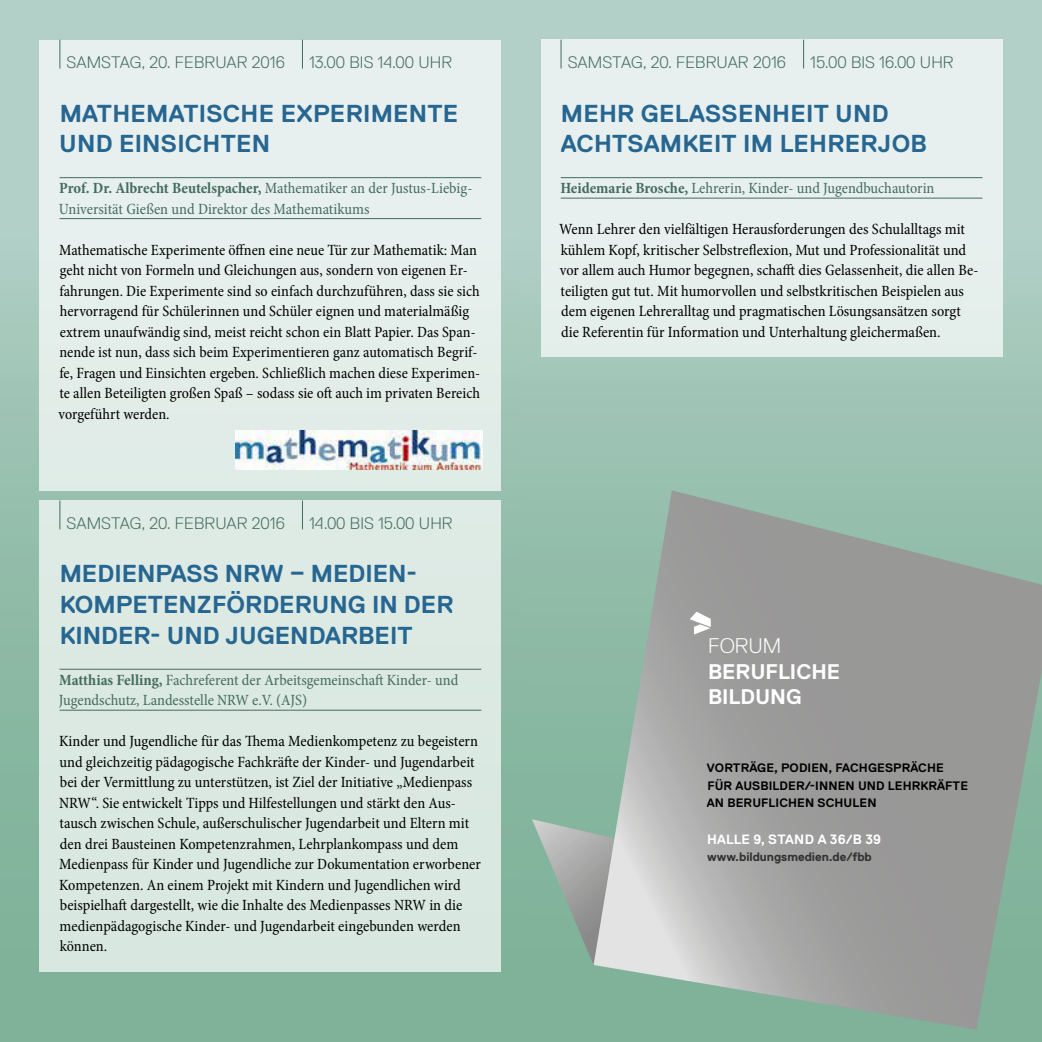
<style>
.page{position:relative;width:1042px;height:1042px;background:#fff}
.page>*{position:absolute;margin:0;border:0;box-sizing:border-box;transform-origin:0 0}
.t1{font:700 24.5px/30.8px "Replica Pro";letter-spacing:.01em;color:#266691}
.t2{font:700 21.18px/25.4px "Replica Pro";color:#fff}
.t3{font:300 21.18px "Replica Pro";color:#fff}
.t4{font:300 16.62px "Replica Pro";letter-spacing:.005em;color:#456c5f}
.t5{font:condensed 15.75px/20.5px "Minion Pro";letter-spacing:.005em;color:#000}
.t6{font:condensed 15.75px/20.5px "Minion Pro";color:#456c5f}
.t7{font:700 13.47px "Replica Pro";letter-spacing:.01em;color:#fff}
.t8{font:700 12.25px/17.5px "Replica Pro";letter-spacing:.01em;color:#000}
.t9{font:700 12.25px "Replica Pro";color:#323232}
.s1{font-weight:700}
</style>
<div class="page">
<div style="left:521px;top:0;width:521px;height:1042px;background:linear-gradient(to bottom,#b9d4ce,#78ad92)"></div>
<div style="left:0;top:0;width:521px;height:1042px;background:linear-gradient(to bottom,#b9d4ce,#78ad92)"></div>
<div style="left:40px;top:40px;width:461px;height:450px;background:#e6f0ed"></div>
<hr style="left:60px;top:177px;width:421px;height:1px;background:#456c5f">
<hr style="left:60px;top:218px;width:421px;height:1px;background:#456c5f">
<svg style="left:60px;top:40px;width:1px;height:29px"></svg>
<svg style="left:302px;top:40px;width:1px;height:29px"></svg>
<div style="left:541px;top:40px;width:461px;height:317px;background:#e7f0ee"></div>
<hr style="left:561px;top:177px;width:421px;height:1px;background:#456c5f">
<hr style="left:561px;top:198px;width:421px;height:1px;background:#456c5f">
<svg style="left:561px;top:40px;width:1px;height:28px"></svg>
<svg style="left:803px;top:40px;width:1px;height:28px"></svg>
<div style="left:40px;top:500px;width:461px;height:471px;background:#dae9e2"></div>
<hr style="left:60px;top:669px;width:421px;height:1px;background:#456c5f">
<hr style="left:60px;top:710px;width:421px;height:1px;background:#456c5f">
<svg style="left:60px;top:500px;width:1px;height:29px"></svg>
<svg style="left:302px;top:500px;width:1px;height:29px"></svg>
<img style="left:235px;top:430px;width:248px;height:40px">
<svg style="left:532px;top:819px;width:61px;height:146px;background:#93aea1"></svg>
<svg style="left:593px;top:490px;width:449px;height:539px;background:#9ca7a1"></svg>
<svg style="left:690px;top:612px;width:21px;height:22px"></svg>
<p class="t4" style="left:65px;top:53px;width:48px">SAMSTAG</p>
<p class="t4" style="left:142px;top:53px;width:145px">, 20. FEBRUAR 2016</p>
<p class="t4" style="left:309px;top:53px;width:143px">13.00 BIS 14.00 UHR</p>
<h1 class="t1" style="left:59px;top:98px;width:401px">MATHEMATISCHE EXPERIMENTE<br>UND EINSICHTEN</h1>
<p class="t6" style="left:59px;top:178px;width:415px"><span class="s1">Prof. Dr. Albrecht Beutelspacher,</span> Mathematiker an der Justus-Liebig-<br>Universität Gießen und Direktor des Mathematikums</p>
<p class="t5" style="left:59px;top:240px;width:423px">Mathematische Experimente öffnen eine neue Tür zur Mathematik: Man geht nicht von Formeln und Gleichungen aus, sondern von eigenen Er&shy;fahrungen. Die Experimente sind so einfach durchzuführen, dass sie sich hervorragend für Schülerinnen und Schüler eignen und materialmäßig extrem unaufwändig sind, meist reicht schon ein Blatt Papier. Das Span&shy;nende ist nun, dass sich beim Experimentieren ganz automatisch Begrif&shy;fe, Fragen und Einsichten ergeben. Schließlich machen diese Experimen&shy;te allen Beteiligten großen Spaß – sodass sie oft auch im privaten Bereich vorgeführt werden.</p>
<p class="t4" style="left:65px;top:514px;width:48px">SAMSTAG</p>
<p class="t4" style="left:142px;top:514px;width:145px">, 20. FEBRUAR 2016</p>
<p class="t4" style="left:309px;top:514px;width:143px">14.00 BIS 15.00 UHR</p>
<h1 class="t1" style="left:60px;top:559px;width:185px">MEDIENPASS NRW</h1>
<h1 class="t1" style="left:60px;top:559px;width:395px;text-indent:230px">– MEDIEN-<br>KOMPETENZFÖRDERUNG IN DER<br>KINDER- UND JUGENDARBEIT</h1>
<p class="t6" style="left:59px;top:670px;width:401px"><span class="s1">Matthias Felling,</span> Fachreferent der Arbeitsgemeinschaft Kinder- und<br>Jugendschutz, Landesstelle NRW e.V. (AJS)</p>
<p class="t5" style="left:59px;top:731px;width:423px">Kinder und Jugendliche für das Thema Medienkompetenz zu begeistern und gleichzeitig pädagogische Fachkräfte der Kinder- und Jugendarbeit bei der Vermittlung zu unterstützen, ist Ziel der Initiative „Medienpass NRW“. Sie entwickelt Tipps und Hilfestellungen und stärkt den Aus&shy;tausch zwischen Schule, außerschulischer Jugendarbeit und Eltern mit den drei Bausteinen Kompetenzrahmen, Lehrplankompass und dem Medienpass für Kinder und Jugendliche zur Dokumentation erworbener Kompetenzen. An einem Projekt mit Kindern und Jugendlichen wird beispielhaft dargestellt, wie die Inhalte des Medienpasses NRW in die medienpädagogische Kinder- und Jugendarbeit eingebunden werden können.</p>
<p class="t4" style="left:566px;top:53px;width:48px">SAMSTAG</p>
<p class="t4" style="left:643px;top:53px;width:145px">, 20. FEBRUAR 2016</p>
<p class="t4" style="left:810px;top:53px;width:143px">15.00 BIS 16.00 UHR</p>
<h1 class="t1" style="left:561px;top:98px;width:368px">MEHR GELASSENHEIT UND<br>ACHTSAMKEIT IM LEHRERJOB</h1>
<p class="t6" style="left:560px;top:178px;width:376px"><span class="s1">Heidemarie Brosche,</span> Lehrerin, Kinder- und Jugendbuchautorin</p>
<p class="t5" style="left:559px;top:219px;width:421px">Wenn Lehrer den vielfältigen Herausforderungen des Schulalltags mit kühlem Kopf, kritischer Selbstreflexion, Mut und Professionalität und vor allem auch Humor begegnen, schafft dies Gelassenheit, die allen Be&shy;teiligten gut tut. Mit humorvollen und selbstkritischen Beispielen aus dem eigenen Lehreralltag und pragmatischen Lösungsansätzen sorgt die Referentin für Information und Unterhaltung gleichermaßen.</p>
<h2 class="t3" style="left:708px;top:634px;width:75px">FORUM</h2>
<h2 class="t2" style="left:708px;top:659px;width:134px">BERUFLICHE<br>BILDUNG</h2>
<p class="t8" style="left:707px;top:759px;width:263px">VORTRÄGE, PODIEN, FACHGESPRÄCHE<br>FÜR AUSBILDER/-INNEN UND LEHRKRÄFTE<br>AN BERUFLICHEN SCHULEN</p>
<p class="t7" style="left:707px;top:832px;width:175px">HALLE 9, STAND A 36/B 39</p>
<p class="t9" style="left:707px;top:850px;width:166px">WWW.BILDUNGSMEDIEN.DE/FBB</p>
</div>
